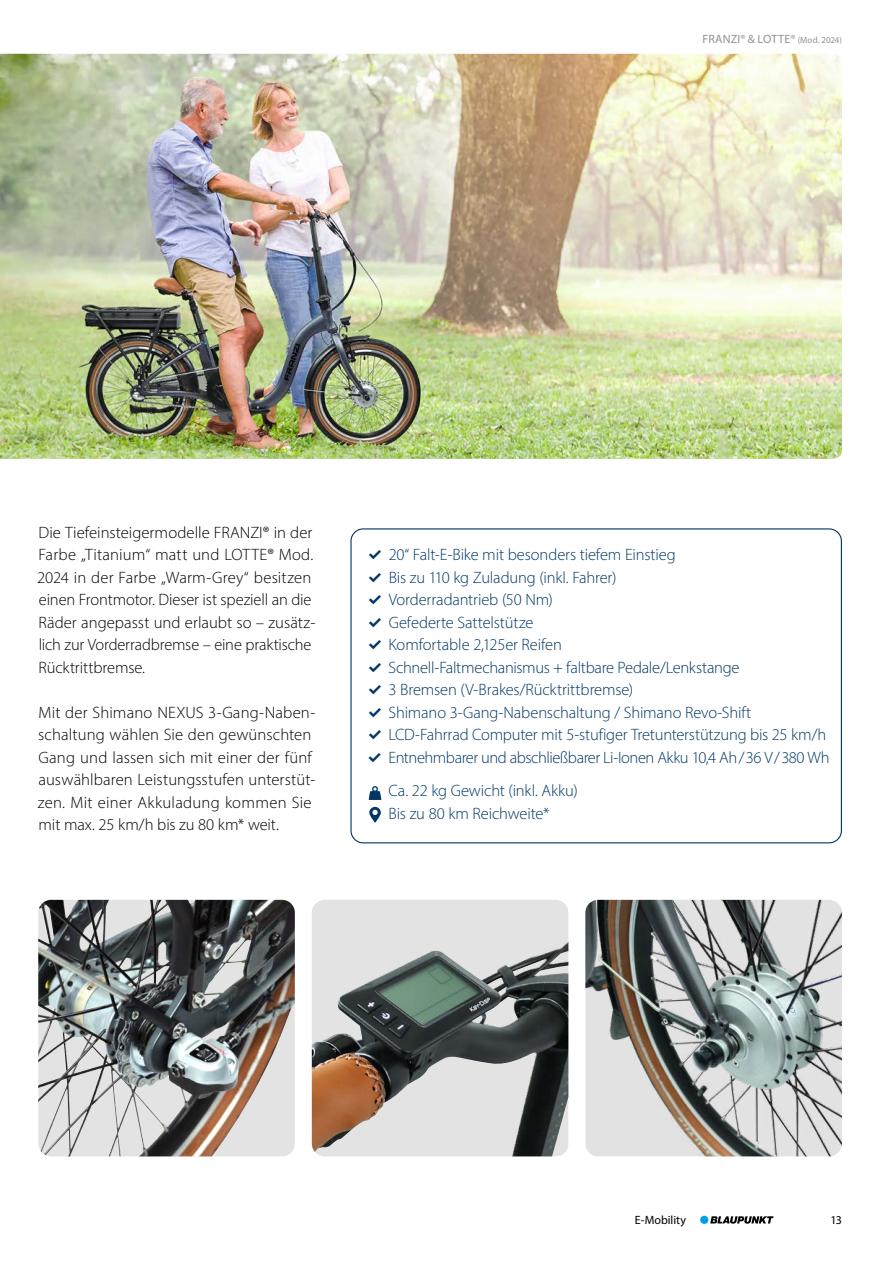
<style>
.page{position:relative;width:893px;height:1263px;background:#fff}
.page>*{position:absolute;margin:0;border:0;box-sizing:border-box;transform-origin:0 0}
.t1{font:300 16.5px/33.8px "Myriad Pro";letter-spacing:-.01em;color:#003766}
.t2{font:300 16.5px/22.5px "Myriad Pro";letter-spacing:.005em;color:#000}
.t3{font:12px "Myriad Pro";letter-spacing:.01em;color:#919292}
.t4{font:12px "Myriad Pro";color:#000}
.s1{font-size:9px}
.s2{font-family:"Inter";font-weight:700}
</style>
<div class="page">
<img style="left:38px;top:900px;width:257px;height:256px">
<img style="left:0;top:53px;width:842px;height:406px">
<img style="left:585px;top:900px;width:257px;height:256px">
<div style="left:312px;top:900px;width:256px;height:256px;background:#e3e3e3;border-radius:13px"></div>
<img style="left:312px;top:942px;width:256px;height:214px">
<svg style="left:369px;top:786px;width:12px;height:13px"></svg>
<svg style="left:369px;top:807px;width:12px;height:16px"></svg>
<svg style="left:372px;top:810px;width:6px;height:5px"></svg>
<div style="left:350px;top:528px;width:492px;height:315px;border:1px solid #003766;border-radius:12px"></div>
<div style="left:700px;top:1216px;width:8px;height:8px;background:#009ee3;border-radius:50%"></div>
<svg style="left:710px;top:1216px;width:64px;height:8px"></svg>
<p class="t3" style="left:702px;top:31px;width:141px">FRANZI® &amp; LOTTE® <span class="s1">(Mod. 2024)</span></p>
<p class="t2" style="left:37px;top:521px;width:280px">Die Tiefeinsteigermodelle FRANZI® in der Farbe „Titanium“ matt und LOTTE® Mod.<br>2024 in der Farbe „Warm-Grey“ besitzen einen Frontmotor. Dieser ist speziell an die Räder angepasst und erlaubt so – zusätz&shy;lich zur Vorderradbremse – eine praktische Rücktrittbremse.</p>
<p class="t2" style="left:38px;top:701px;width:279px">Mit der Shimano NEXUS 3-Gang-Naben&shy;schaltung wählen Sie den gewünschten Gang und lassen sich mit einer der fünf auswählbaren Leistungsstufen unterstüt&shy;zen. Mit einer Akkuladung kommen Sie mit max. 25 km/h bis zu 80 km* weit.</p>
<p class="t1" style="left:367px;top:537px;width:310px"><span class="s2">✓</span> 20“ Falt-E-Bike mit besonders tiefem Einstieg</p>
<p class="t1" style="left:367px;top:560px;width:250px"><span class="s2">✓</span> Bis zu 110 kg Zuladung (inkl. Fahrer)</p>
<p class="t1" style="left:367px;top:582px;width:187px"><span class="s2">✓</span> Vorderradantrieb (50 Nm)</p>
<p class="t1" style="left:367px;top:605px;width:168px"><span class="s2">✓</span> Gefederte Sattelstütze</p>
<p class="t1" style="left:367px;top:628px;width:196px"><span class="s2">✓</span> Komfortable 2,125er Reifen</p>
<p class="t1" style="left:367px;top:650px;width:374px"><span class="s2">✓</span> Schnell-Faltmechanismus + faltbare Pedale/Lenkstange</p>
<p class="t1" style="left:367px;top:673px;width:267px"><span class="s2">✓</span> 3 Bremsen (V-Brakes/Rücktrittbremse)</p>
<p class="t1" style="left:367px;top:695px;width:385px"><span class="s2">✓</span> Shimano 3-Gang-Nabenschaltung / Shimano Revo-Shift</p>
<p class="t1" style="left:367px;top:718px;width:460px"><span class="s2">✓</span> LCD-Fahrrad Computer mit 5-stufiger Tretunterstützung bis 25 km/h</p>
<p class="t1" style="left:389px;top:740px;width:443px;text-indent:-21px"><span class="s2">✓</span> Entnehmbarer und abschließbarer Li-Ionen Akku 10,4 Ah/36 V/380 Wh<br>Ca. 22 kg Gewicht (inkl. Akku)</p>
<p class="t1" style="left:389px;top:796px;width:162px">Bis zu 80 km Reichweite*</p>
<p class="t4" style="left:635px;top:1212px;width:53px">E-Mobility</p>
<p class="t4" style="left:830px;top:1212px;width:13px">13</p>
</div>
